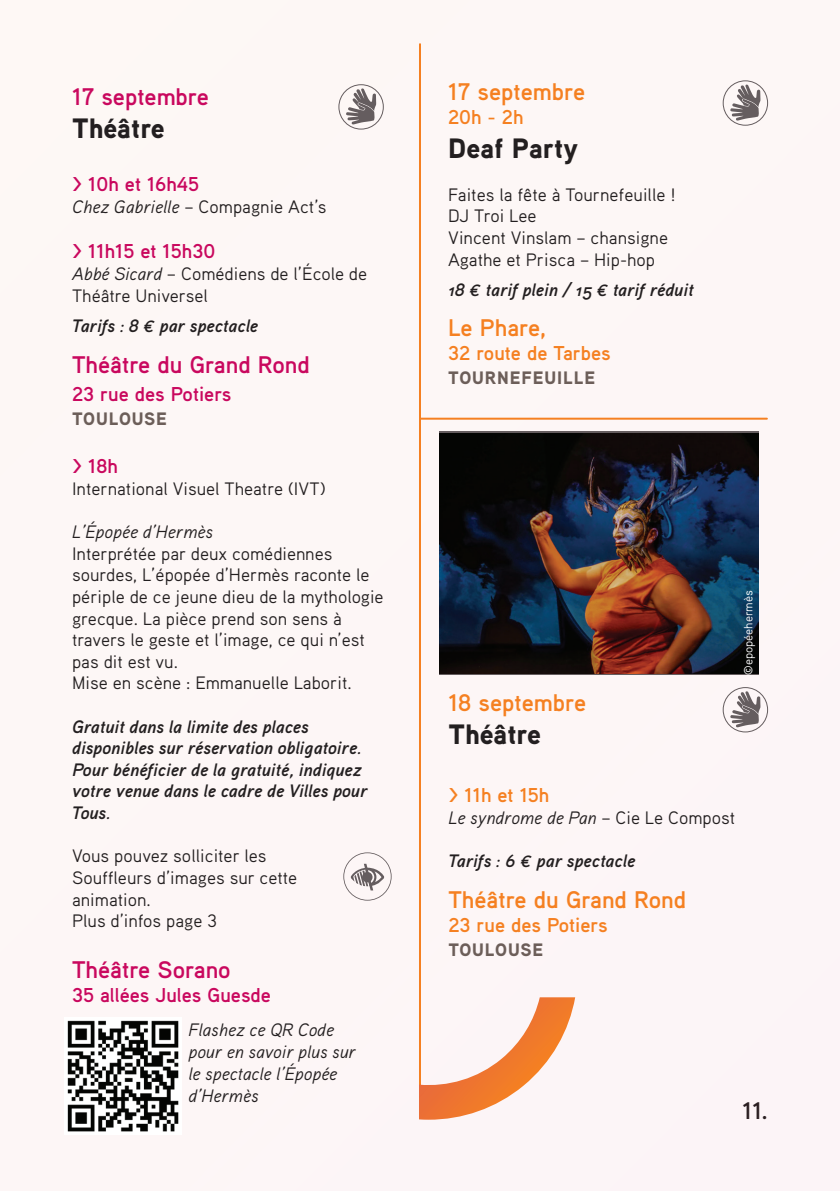
<style>
.page{position:relative;width:840px;height:1191px;background:#fff}
.page>*{position:absolute;margin:0;border:0;box-sizing:border-box;transform-origin:0 0}
.t1{font:900 28px "Aaux Pro";color:#231f20}
.t2{font:700 24px "Aaux Pro";color:#f58021}
.t3{font:700 24px "Aaux Pro";color:#c9085e}
.t4{font:700 24px "Aaux Pro";color:#231f20}
.t5{font:700 20px "Aaux Pro";color:#c9085e}
.t6{font:700 20px "Aaux Pro";color:#f58021}
.t7{font:18px/21.6px "Aaux Pro";color:#231f20}
.t8{font:18px/21.6px "Aaux Pro Bold Italic OSF";color:#231f20}
.t9{font:italic 18px/22px "Aaux Pro";color:#231f20}
.t10{font:18px "Aaux Pro Black OSF";letter-spacing:.05em;color:#6c5e59}
.t11{font:12px "Aaux Pro";color:#fff}
.s1{font-style:italic}
.s2{font-style:normal}
</style>
<div class="page">
<div style="left:0;top:0;width:839px;height:1191px;background:#fdf6f6"></div>
<hr style="left:420px;top:418px;width:346px;height:2px;background:#f58021">
<img style="left:439px;top:433px;width:319px;height:240px">
<hr style="left:419px;top:43px;width:2px;height:1076px;background:#f58021">
<svg style="left:419px;top:997px;width:156px;height:122px"></svg>
<div style="left:722px;top:687px;width:45px;height:45px;border:1px solid #655d5f;border-radius:50%"></div>
<svg style="left:729px;top:691px;width:31px;height:36px"></svg>
<img style="left:67px;top:1020px;width:112px;height:112px">
<svg style="left:343px;top:852px;width:48px;height:48px"></svg>
<div style="left:338px;top:84px;width:45px;height:46px;border:1px solid #655d5f;border-radius:50%"></div>
<svg style="left:346px;top:88px;width:30px;height:37px"></svg>
<div style="left:722px;top:80px;width:45px;height:46px;border:1px solid #655d5f;border-radius:50%"></div>
<svg style="left:729px;top:84px;width:31px;height:37px"></svg>
<h2 class="t3" style="left:72px;top:81px;width:138px">17 septembre</h2>
<h1 class="t1" style="left:72px;top:111px;width:94px">Théâtre</h1>
<p class="t5" style="left:72px;top:171px;width:128px">&gt; 10h et 16h45</p>
<p class="t7" style="left:72px;top:195px;width:256px"><span class="s1">Chez Gabrielle</span> – Compagnie Act’s</p>
<p class="t5" style="left:72px;top:239px;width:144px">&gt; 11h15 et 15h30</p>
<p class="t7" style="left:72px;top:262px;width:296px"><span class="s1">Abbé Sicard</span> – Comédiens de l’École de<br>Théâtre Universel</p>
<p class="t8" style="left:72px;top:314px;width:187px">Tarifs : 8 ¤ par spectacle</p>
<h2 class="t3" style="left:72px;top:349px;width:239px">Théâtre du Grand Rond</h2>
<p class="t5" style="left:72px;top:381px;width:161px">23 rue des Potiers</p>
<p class="t10" style="left:72px;top:407px;width:96px">TOULOUSE</p>
<p class="t5" style="left:72px;top:453px;width:47px">&gt; 18h</p>
<p class="t7" style="left:72px;top:477px;width:255px">International Visuel Theatre (IVT)</p>
<p class="t9" style="left:72px;top:520px;width:142px">L’Épopée d’Hermès</p>
<p class="t7" style="left:72px;top:542px;width:313px">Interprétée par deux comédiennes sourdes, L’épopée d’Hermès raconte le périple de ce jeune dieu de la mythologie grecque. La pièce prend son sens à travers le geste et l’image, ce qui n’est pas dit est vu.<br>Mise en scène : Emmanuelle Laborit.</p>
<p class="t8" style="left:72px;top:715px;width:297px">Gratuit dans la limite des places disponibles sur réservation obligatoire.<br>Pour bénéficier de la gratuité, indiquez votre venue dans le cadre de Villes pour<br>Tous.</p>
<p class="t7" style="left:72px;top:844px;width:226px">Vous pouvez solliciter les<br>Souffleurs d’images sur cette animation.<br>Plus d’infos page 3</p>
<h2 class="t3" style="left:72px;top:953px;width:160px">Théâtre Sorano</h2>
<p class="t5" style="left:72px;top:981px;width:200px">35 allées Jules Guesde</p>
<p class="t9" style="left:188px;top:1017px;width:169px">Flashez ce QR Code pour en savoir plus sur le spectacle l’Épopée d’Hermès</p>
<h2 class="t2" style="left:448px;top:76px;width:138px">17 septembre</h2>
<p class="t6" style="left:448px;top:104px;width:77px">20h - 2h</p>
<h1 class="t1" style="left:448px;top:130px;width:131px">Deaf Party</h1>
<p class="t7" style="left:448px;top:183px;width:228px">Faites la fête à Tournefeuille !<br>DJ Troi Lee<br>Vincent Vinslam – chansigne<br>Agathe et Prisca – Hip-hop</p>
<p class="t8" style="left:448px;top:278px;width:247px">18 ¤ tarif plein / 15 ¤ tarif réduit</p>
<h2 class="t2" style="left:448px;top:313px;width:99px">Le Phare,</h2>
<p class="t6" style="left:448px;top:341px;width:164px">32 route de Tarbes</p>
<p class="t10" style="left:448px;top:366px;width:148px">TOURNEFEUILLE</p>
<h2 class="t2" style="left:448px;top:687px;width:139px">18 septembre</h2>
<h1 class="t1" style="left:448px;top:716px;width:94px">Théâtre</h1>
<p class="t11" style="left:740px;top:675px;width:86px;rotate:-90deg">©epopéehermès</p>
<p class="t6" style="left:448px;top:782px;width:102px">&gt; 11h et 15h</p>
<p class="t9" style="left:448px;top:805px;width:288px">Le syndrome de Pan <span class="s2">– Cie Le Compost</span></p>
<p class="t8" style="left:448px;top:849px;width:188px">Tarifs : 6 ¤ par spectacle</p>
<h2 class="t2" style="left:448px;top:884px;width:239px">Théâtre du Grand Rond</h2>
<p class="t6" style="left:448px;top:912px;width:161px">23 rue des Potiers</p>
<p class="t10" style="left:448px;top:938px;width:96px">TOULOUSE</p>
<h2 class="t4" style="left:742px;top:1095px;width:27px">11.</h2>
</div>
